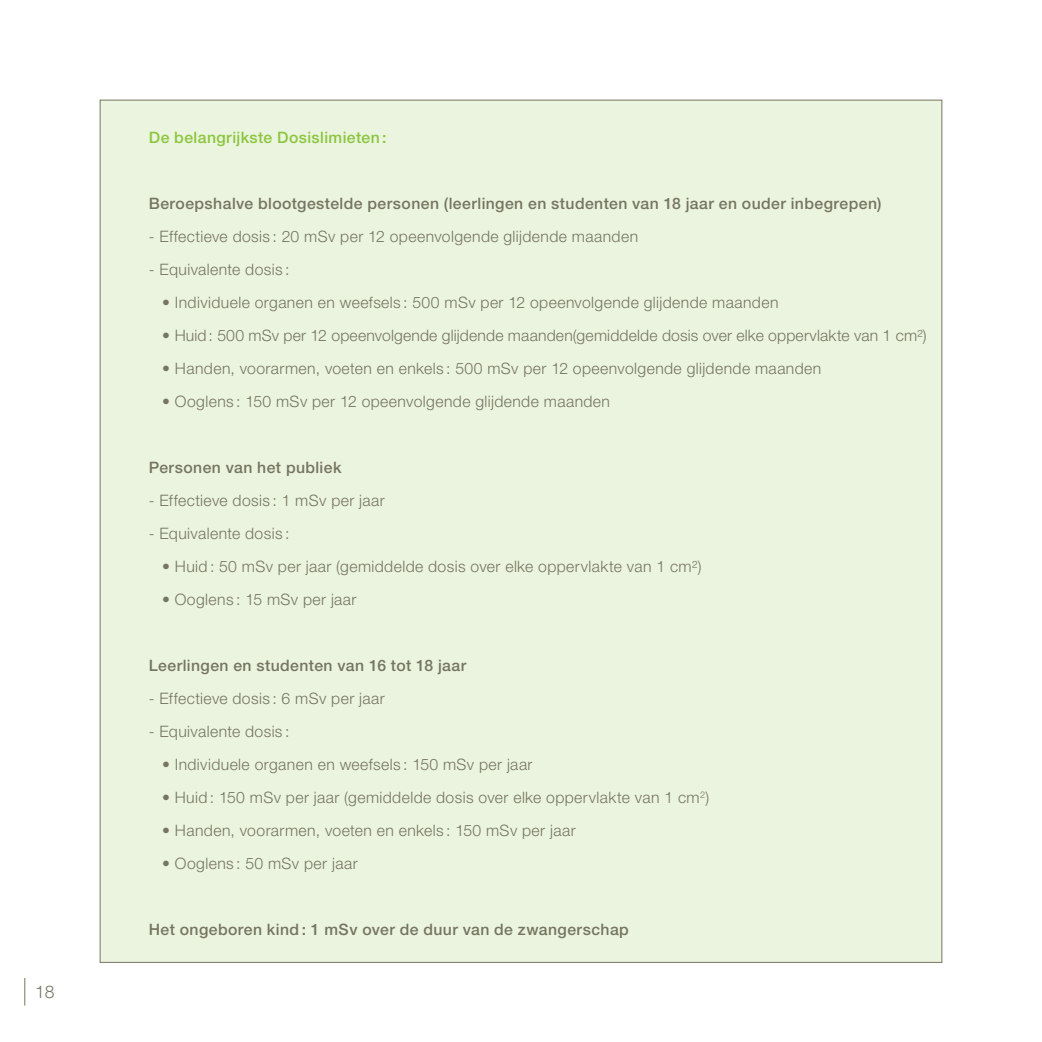
<style>
.page{position:relative;width:1042px;height:1042px;background:#fff}
.page>*{position:absolute;margin:0;border:0;box-sizing:border-box;transform-origin:0 0}
.t1{font:300 17.5px "Helvetica Neue LT Std";color:#767561}
.t2{font:300 15.75px "Helvetica Neue LT Std";letter-spacing:.025em;color:#767561}
.t3{font:500 15.75px "Helvetica Neue LT Std";letter-spacing:.025em;color:#767561}
.t4{font:500 15.75px "Helvetica Neue LT Std";letter-spacing:.025em;color:#8bc63e}
</style>
<div class="page">
<svg style="left:24px;top:978px;width:1px;height:27px"></svg>
<div style="left:100px;top:100px;width:842px;height:862px;background:#ebf4de;border:1px solid #767561"></div>
<p class="t1" style="left:35px;top:981px;width:21px">18</p>
<p class="t4" style="left:149px;top:128px;width:239px">De belangrijkste Dosislimieten :</p>
<p class="t3" style="left:149px;top:194px;width:734px">Beroepshalve blootgestelde personen (leerlingen en studenten van 18 jaar en ouder inbegrepen)</p>
<p class="t2" style="left:149px;top:227px;width:491px">- Effectieve dosis : 20 mSv per 12 opeenvolgende glijdende maanden</p>
<p class="t2" style="left:149px;top:260px;width:142px">- Equivalente dosis :</p>
<p class="t2" style="left:162px;top:293px;width:618px">• Individuele organen en weefsels : 500 mSv per 12 opeenvolgende glijdende maanden</p>
<p class="t2" style="left:162px;top:326px;width:766px">• Huid: 500 mSv per 12 opeenvolgende glijdende maanden(gemiddelde dosis over elke oppervlakte van 1 cm²)</p>
<p class="t2" style="left:162px;top:359px;width:661px">• Handen, voorarmen, voeten en enkels : 500 mSv per 12 opeenvolgende glijdende maanden</p>
<p class="t2" style="left:162px;top:392px;width:449px">• Ooglens : 150 mSv per 12 opeenvolgende glijdende maanden</p>
<p class="t3" style="left:149px;top:458px;width:194px">Personen van het publiek</p>
<p class="t2" style="left:149px;top:491px;width:237px">- Effectieve dosis : 1 mSv per jaar</p>
<p class="t2" style="left:149px;top:524px;width:142px">- Equivalente dosis :</p>
<p class="t2" style="left:162px;top:557px;width:541px">• Huid : 50 mSv per jaar (gemiddelde dosis over elke oppervlakte van 1 cm²)</p>
<p class="t2" style="left:162px;top:590px;width:196px">• Ooglens : 15 mSv per jaar</p>
<p class="t3" style="left:149px;top:656px;width:319px">Leerlingen en studenten van 16 tot 18 jaar</p>
<p class="t2" style="left:149px;top:689px;width:237px">- Effectieve dosis : 6 mSv per jaar</p>
<p class="t2" style="left:149px;top:722px;width:142px">- Equivalente dosis :</p>
<p class="t2" style="left:162px;top:754px;width:372px">• Individuele organen en weefsels : 150 mSv per jaar</p>
<p class="t2" style="left:162px;top:787px;width:548px">• Huid : 150 mSv per jaar (gemiddelde dosis over elke oppervlakte van 1 cm<sup>2</sup>)</p>
<p class="t2" style="left:162px;top:820px;width:415px">• Handen, voorarmen, voeten en enkels : 150 mSv per jaar</p>
<p class="t2" style="left:162px;top:853px;width:197px">• Ooglens : 50 mSv per jaar</p>
<p class="t3" style="left:149px;top:919px;width:481px">Het ongeboren kind : 1 mSv over de duur van de zwangerschap</p>
</div>
